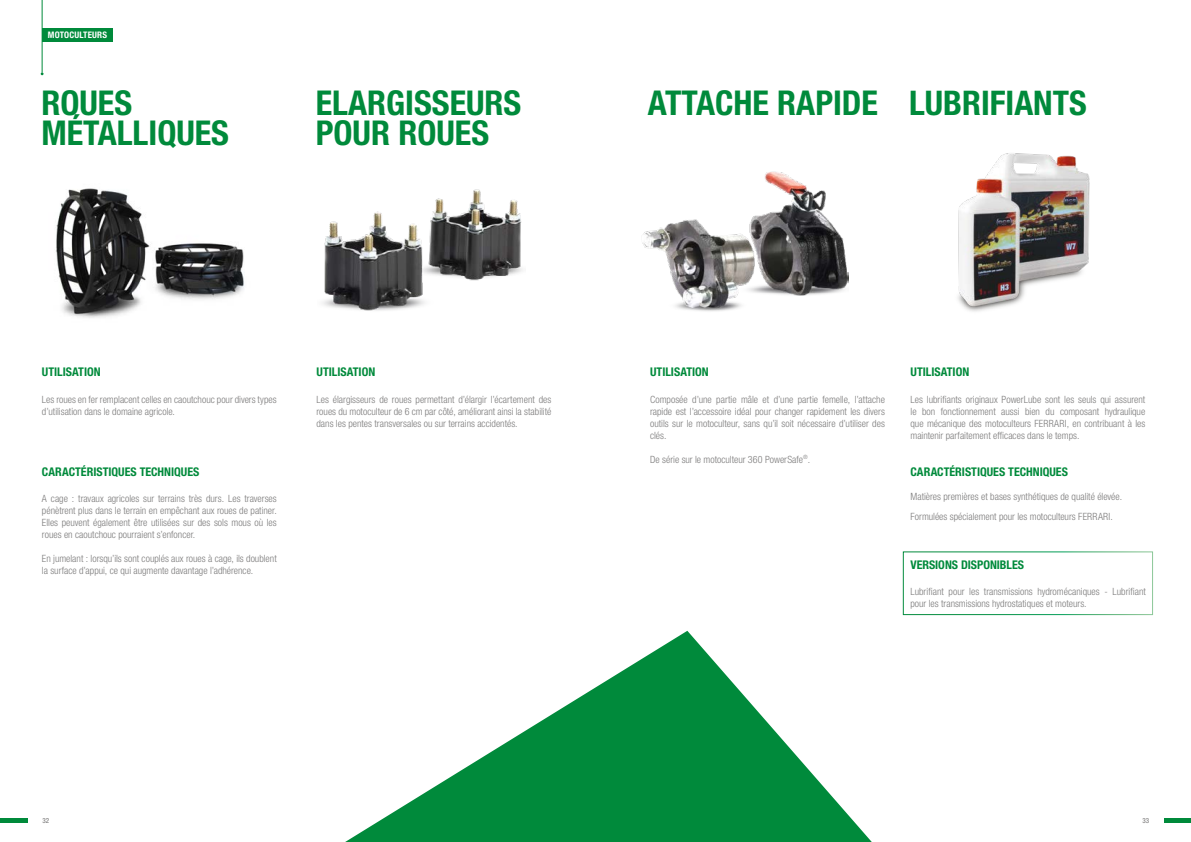
<style>
.page{position:relative;width:1191px;height:842px;background:#fff}
.page>*{position:absolute;margin:0;border:0;box-sizing:border-box;transform-origin:0 0}
.t1{font:700 condensed 34.2px/30px "Helvetica Neue LT Std";color:#008a3b}
.t2{font:700 condensed 12px "Helvetica Neue LTW1 G";color:#008a3b}
.t3{font:300 condensed 10px/12px "Helvetica Neue LTW1 G";color:#7c7b7b}
.t4{font:700 condensed 9px "Helvetica Neue LT Std";letter-spacing:.02em;color:#fff}
.t5{font:condensed 7px "Helvetica Neue LT Std";color:#706f6f}
.s1{font-size:34px}
</style>
<div class="page">
<img style="left:56px;top:188px;width:188px;height:130px">
<img style="left:322px;top:189px;width:201px;height:122px">
<img style="left:642px;top:171px;width:206px;height:140px">
<img style="left:958px;top:153px;width:132px;height:159px">
<svg style="left:345px;top:631px;width:526px;height:211px"></svg>
<div style="left:902px;top:551px;width:251px;height:64px;border:1px solid #fff"></div>
<div style="left:42px;top:28px;width:70px;height:14px;background:#008a3b"></div>
<hr style="left:42px;top:0;width:1px;height:72px;background:#008a3b">
<hr style="left:0;top:819px;width:27px;height:4px;background:#008a3b">
<hr style="left:1164px;top:819px;width:27px;height:4px;background:#008a3b">
<p class="t4" style="left:48px;top:29px;width:61px">MOTOCULTEURS</p>
<h1 class="t1" style="left:41px;top:87px;width:189px">ROUES<br>MÉTALLIQUES</h1>
<h1 class="t1" style="left:316px;top:88px;width:207px">ELARGISSEURS</h1>
<h1 class="t1" style="left:648px;top:88px;width:440px">ATTACHE RAPIDE <span class="s1">LUBRIFIANTS</span></h1>
<h1 class="t1" style="left:316px;top:118px;width:175px">POUR ROUES</h1>
<p class="t2" style="left:42px;top:365px;width:60px">UTILISATION</p>
<p class="t3" style="left:42px;top:393px;width:236px">Les roues en fer remplacent celles en caoutchouc pour divers types d’utilisation dans le domaine agricole.</p>
<p class="t2" style="left:42px;top:464px;width:159px">CARACTÉRISTIQUES TECHNIQUES</p>
<p class="t3" style="left:42px;top:493px;width:236px;text-align:justify">A cage : travaux agricoles sur terrains très durs. Les traverses pénètrent plus dans le terrain en empêchant aux roues de patiner.<br>Elles peuvent également être utilisées sur des sols mous où les roues en caoutchouc pourraient s’enfoncer.</p>
<p class="t3" style="left:42px;top:553px;width:236px">En jumelant : lorsqu’ils sont couplés aux roues à cage, ils doublent la surface d’appui, ce qui augmente davantage l’adhérence.</p>
<p class="t2" style="left:316px;top:365px;width:60px">UTILISATION</p>
<p class="t3" style="left:316px;top:393px;width:236px;text-align:justify">Les élargisseurs de roues permettant d’élargir l’écartement des roues du motoculteur de 6 cm par côté, améliorant ainsi la stabilité dans les pentes transversales ou sur terrains accidentés.</p>
<p class="t2" style="left:650px;top:365px;width:60px">UTILISATION</p>
<p class="t3" style="left:650px;top:393px;width:236px;text-align:justify">Composée d’une partie mâle et d’une partie femelle, l’attache rapide est l’accessoire idéal pour changer rapidement les divers outils sur le motoculteur, sans qu’il soit nécessaire d’utiliser des clés.</p>
<p class="t3" style="left:650px;top:453px;width:162px">De série sur le motoculteur 360 PowerSafe<sup>®</sup>.</p>
<p class="t2" style="left:910px;top:365px;width:60px">UTILISATION</p>
<p class="t3" style="left:910px;top:393px;width:236px;text-align:justify">Les lubrifiants originaux PowerLube sont les seuls qui assurent le bon fonctionnement aussi bien du composant hydraulique que mécanique des motoculteurs FERRARI, en contribuant à les maintenir parfaitement efficaces dans le temps.</p>
<p class="t2" style="left:910px;top:464px;width:159px">CARACTÉRISTIQUES TECHNIQUES</p>
<p class="t3" style="left:910px;top:487px;width:213px;line-height:20px">Matières premières et bases synthétiques de qualité élevée.<br>Formulées spécialement pour les motoculteurs FERRARI.</p>
<p class="t2" style="left:910px;top:557px;width:115px">VERSIONS DISPONIBLES</p>
<p class="t3" style="left:910px;top:586px;width:237px">Lubrifiant pour les transmissions hydromécaniques - Lubrifiant pour les transmissions hydrostatiques et moteurs.</p>
<p class="t5" style="left:43px;top:817px;width:8px">32</p>
<p class="t5" style="left:1142px;top:817px;width:8px">33</p>
</div>
